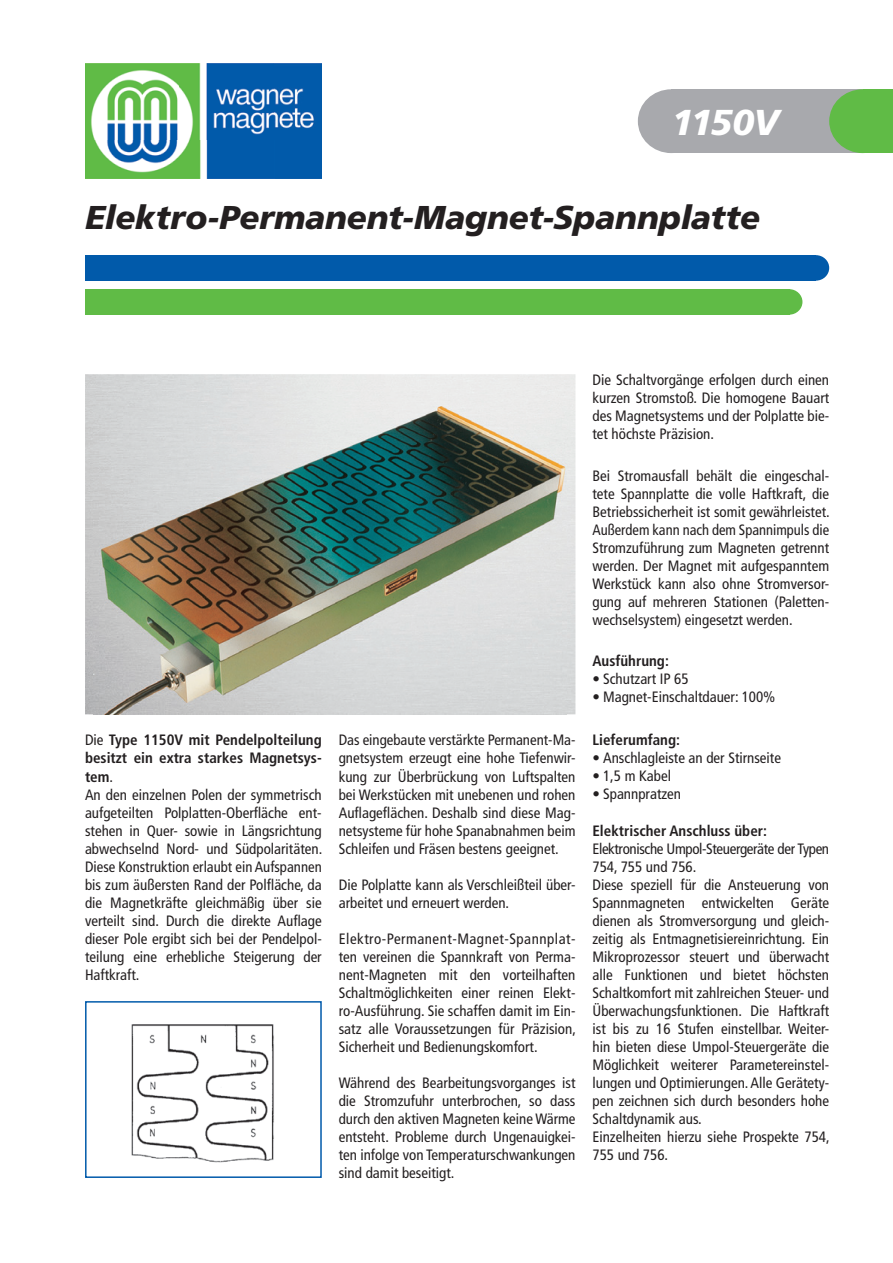
<style>
.page{position:relative;width:893px;height:1263px;background:#fff}
.page>*{position:absolute;margin:0;border:0;box-sizing:border-box;transform-origin:0 0}
.t1{font:italic 900 36px "Frutiger LT Std";letter-spacing:-.045em;color:#fff}
.t2{font:italic 900 33px "Frutiger LT Std";letter-spacing:-.005em;color:#231f20}
.t3{font:condensed 15px/18px "Frutiger LT Std";color:#231f20;text-align:justify}
.t4{font:700 condensed 15px "Frutiger LT Std";color:#231f20}
.s1{font-weight:700}
</style>
<div class="page">
<img style="left:131px;top:1024px;width:143px;height:139px">
<div style="left:85px;top:1001px;width:237px;height:177px;border:2px solid #015aaa"></div>
<div style="left:671px;top:89px;width:192px;height:64px;background:#a8a9ad"></div>
<div style="left:638px;top:89px;width:67px;height:64px;background:#a8a9ad;border-radius:50%"></div>
<svg style="left:829px;top:89px;width:64px;height:64px;background:#68b852"></svg>
<img style="left:94px;top:401px;width:473px;height:313px">
<div style="left:85px;top:255px;width:731px;height:26px;background:#015aaa"></div>
<div style="left:802px;top:255px;width:27px;height:26px;background:#015aaa;border-radius:50%"></div>
<div style="left:85px;top:289px;width:704px;height:26px;background:#60bb46"></div>
<div style="left:776px;top:289px;width:26px;height:26px;background:#60bb46;border-radius:50%"></div>
<img style="left:85px;top:64px;width:237px;height:114px">
<h1 class="t1" style="left:671px;top:101px;width:109px">1150V</h1>
<h2 class="t2" style="left:85px;top:198px;width:677px">Elektro-Permanent-Magnet-Spannplatte</h2>
<p class="t3" style="left:592px;top:371px;width:238px">Die Schaltvorgänge erfolgen durch einen kurzen Stromstoß. Die homogene Bauart des Magnetsystems und der Polplatte bie&shy;tet höchste Präzision.</p>
<p class="t3" style="left:85px;top:731px;width:239px;text-align:left">Die <span class="s1">Type 1150V mit Pendelpolteilung besitzt ein extra starkes Magnetsys&shy;tem</span>.<br>An den einzelnen Polen der symmetrisch aufgeteilten Polplatten-Oberfläche ent&shy;stehen in Quer- sowie in Längsrichtung abwechselnd Nord- und Südpolaritäten.<br>Diese Konstruktion erlaubt ein Aufspannen bis zum äußersten Rand der Polfläche, da die Magnetkräfte gleichmäßig über sie verteilt sind. Durch die direkte Auflage dieser Pole ergibt sich bei der Pendelpol&shy;teilung eine erhebliche Steigerung der Haftkraft.</p>
<p class="t3" style="left:339px;top:731px;width:238px">Das eingebaute verstärkte Permanent-Ma&shy;gnetsystem erzeugt eine hohe Tiefenwir&shy;kung zur Überbrückung von Luftspalten bei Werkstücken mit unebenen und rohen Auflageflächen. Deshalb sind diese Mag&shy;netsysteme für hohe Spanabnahmen beim Schleifen und Fräsen bestens geeignet.</p>
<p class="t3" style="left:339px;top:875px;width:238px">Die Polplatte kann als Verschleißteil über&shy;arbeitet und erneuert werden.</p>
<p class="t3" style="left:339px;top:929px;width:239px">Elektro-Permanent-Magnet-Spannplat&shy;ten vereinen die Spannkraft von Perma&shy;nent-Magneten mit den vorteilhaften Schaltmöglichkeiten einer reinen Elekt&shy;ro-Ausführung. Sie schaffen damit im Ein&shy;satz alle Voraussetzungen für Präzision, Sicherheit und Bedienungskomfort.</p>
<p class="t3" style="left:339px;top:1073px;width:238px">Während des Bearbeitungsvorganges ist die Stromzufuhr unterbrochen, so dass durch den aktiven Magneten keine Wärme entsteht. Probleme durch Ungenauigkei&shy;ten infolge von Temperaturschwankungen sind damit beseitigt.</p>
<p class="t3" style="left:592px;top:467px;width:239px">Bei Stromausfall behält die eingeschal&shy;tete Spannplatte die volle Haftkraft, die Betriebssicherheit ist somit gewährleistet.<br>Außerdem kann nach dem Spannimpuls die Stromzuführung zum Magneten getrennt werden. Der Magnet mit aufgespanntem Werkstück kann also ohne Stromversor&shy;gung auf mehreren Stationen (Paletten&shy;wechselsystem) eingesetzt werden.</p>
<p class="t4" style="left:592px;top:652px;width:78px">Ausführung:</p>
<p class="t3" style="left:593px;top:670px;width:97px">• Schutzart IP 65</p>
<p class="t3" style="left:593px;top:688px;width:184px">• Magnet-Einschaltdauer: 100%</p>
<p class="t4" style="left:592px;top:731px;width:89px">Lieferumfang:</p>
<p class="t3" style="left:593px;top:749px;width:190px">• Anschlagleiste an der Stirnseite</p>
<p class="t3" style="left:593px;top:767px;width:80px">• 1,5 m Kabel</p>
<p class="t3" style="left:593px;top:785px;width:90px">• Spannpratzen</p>
<p class="t4" style="left:592px;top:821px;width:176px">Elektrischer Anschluss über:</p>
<p class="t3" style="left:592px;top:839px;width:239px;text-align:left">Elektronische Umpol-Steuergeräte der Typen 754, 755 und 756.<br>Diese speziell für die Ansteuerung von Spannmagneten entwickelten Geräte dienen als Stromversorgung und gleich&shy;zeitig als Entmagnetisiereinrichtung. Ein Mikroprozessor steuert und überwacht alle Funktionen und bietet höchsten Schaltkomfort mit zahlreichen Steuer- und Überwachungsfunktionen. Die Haftkraft ist bis zu 16 Stufen einstellbar. Weiter&shy;hin bieten diese Umpol-Steuergeräte die Möglichkeit weiterer Parametereinstel&shy;lungen und Optimierungen. Alle Gerätety&shy;pen zeichnen sich durch besonders hohe Schaltdynamik aus.<br>Einzelheiten hierzu siehe Prospekte 754, 755 und 756.</p>
</div>
